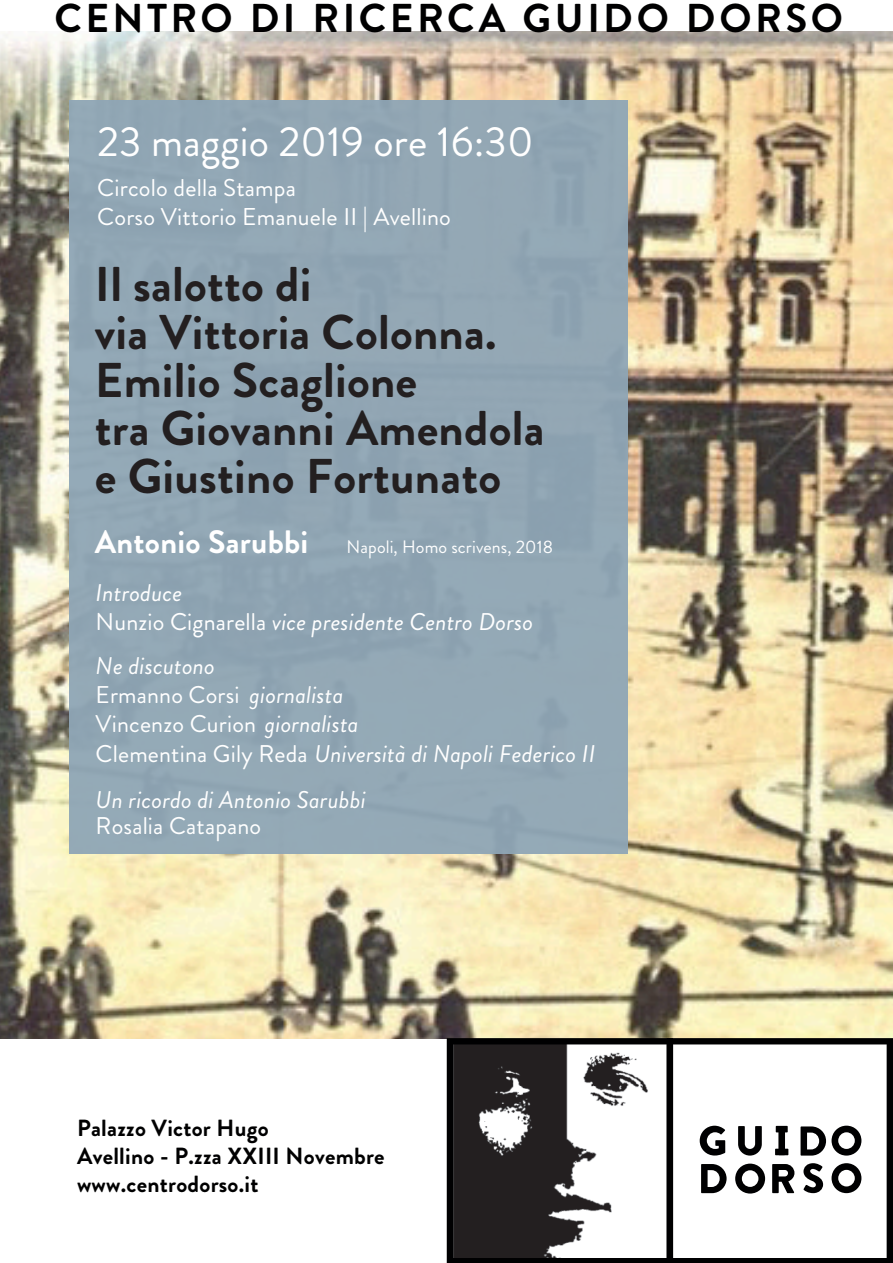
<style>
.page{position:relative;width:893px;height:1263px;background:#fff}
.page>*{position:absolute;margin:0;border:0;box-sizing:border-box;transform-origin:0 0}
.t1{font:700 48.75px/48px "Brandon Grotesque";letter-spacing:.005em;color:#231f20}
.t2{font:42px "Brandon Grotesque";letter-spacing:.005em;color:#fff}
.t3{font:700 40.2px "Brandon Grotesque";letter-spacing:.09em;color:#000001}
.t4{font:700 32.4px "Brandon Grotesque";letter-spacing:.005em;color:#fff}
.t5{font:24.3px/29.1px "Brandon Grotesque";letter-spacing:.005em;color:#fff}
.t6{font:italic 24.15px/29.2px "Brandon Grotesque";letter-spacing:.005em;color:#fff}
.t7{font:24.15px "Brandon Grotesque";letter-spacing:.005em;color:#fff}
.t8{font:700 23.4px/28px "Brandon Grotesque";letter-spacing:.01em;color:#000001}
.t9{font:18px "Brandon Grotesque";letter-spacing:.005em;color:#fff}
.s1{font-style:normal}
</style>
<div class="page">
<img style="left:0;top:32px;width:893px;height:1006px">
<svg style="left:673px;top:1038px;width:220px;height:225px"></svg>
<svg style="left:700px;top:1126px;width:25px;height:29px"></svg>
<svg style="left:738px;top:1126px;width:24px;height:29px"></svg>
<div style="left:778px;top:1126px;width:7px;height:29px;background:#000001"></div>
<div style="left:776px;top:1126px;width:12px;height:6px;background:#000001"></div>
<div style="left:775px;top:1149px;width:13px;height:6px;background:#000001"></div>
<svg style="left:801px;top:1126px;width:60px;height:29px"></svg>
<svg style="left:701px;top:1164px;width:26px;height:29px"></svg>
<svg style="left:735px;top:1163px;width:30px;height:30px"></svg>
<svg style="left:772px;top:1164px;width:22px;height:29px"></svg>
<svg style="left:803px;top:1163px;width:20px;height:30px"></svg>
<svg style="left:831px;top:1163px;width:30px;height:30px"></svg>
<svg style="left:447px;top:1038px;width:226px;height:225px;fill:#231f20"></svg>
<div style="left:69px;top:100px;width:558px;height:753px;background:#8fa6b6"></div>
<h3 class="t3" style="left:55px;top:-10px;width:790px">CENTRO DI RICERCA GUIDO DORSO</h3>
<h2 class="t2" style="left:97px;top:112px;width:438px">23 maggio 2019 ore 16:30</h2>
<p class="t5" style="left:97px;top:173px;width:355px">Circolo della Stampa<br>Corso Vittorio Emanuele II | Avellino</p>
<h1 class="t1" style="left:95px;top:261px;width:451px">Il salotto di<br>via Vittoria Colonna.<br>Emilio Scaglione<br>tra Giovanni Amendola e Giustino Fortunato</h1>
<h3 class="t4" style="left:95px;top:520px;width:215px">Antonio Sarubbi</h3>
<p class="t9" style="left:347px;top:535px;width:208px">Napoli, Homo scrivens, 2018</p>
<p class="t6" style="left:96px;top:579px;width:439px">Introduce<br><span class="s1">Nunzio Cignarella</span> vice presidente Centro Dorso</p>
<p class="t6" style="left:96px;top:651px;width:501px">Ne discutono<br><span class="s1">Ermanno Corsi</span> giornalista<br><span class="s1">Vincenzo Curion</span> giornalista<br><span class="s1">Clementina Gily Reda</span> Università di Napoli Federico II</p>
<p class="t6" style="left:96px;top:785px;width:272px">Un ricordo di Antonio Sarubbi</p>
<p class="t7" style="left:96px;top:809px;width:167px">Rosalia Catapano</p>
<p class="t8" style="left:77px;top:1114px;width:309px">Palazzo Victor Hugo<br>Avellino - P.zza XXIII Novembre www.centrodorso.it</p>
</div>
